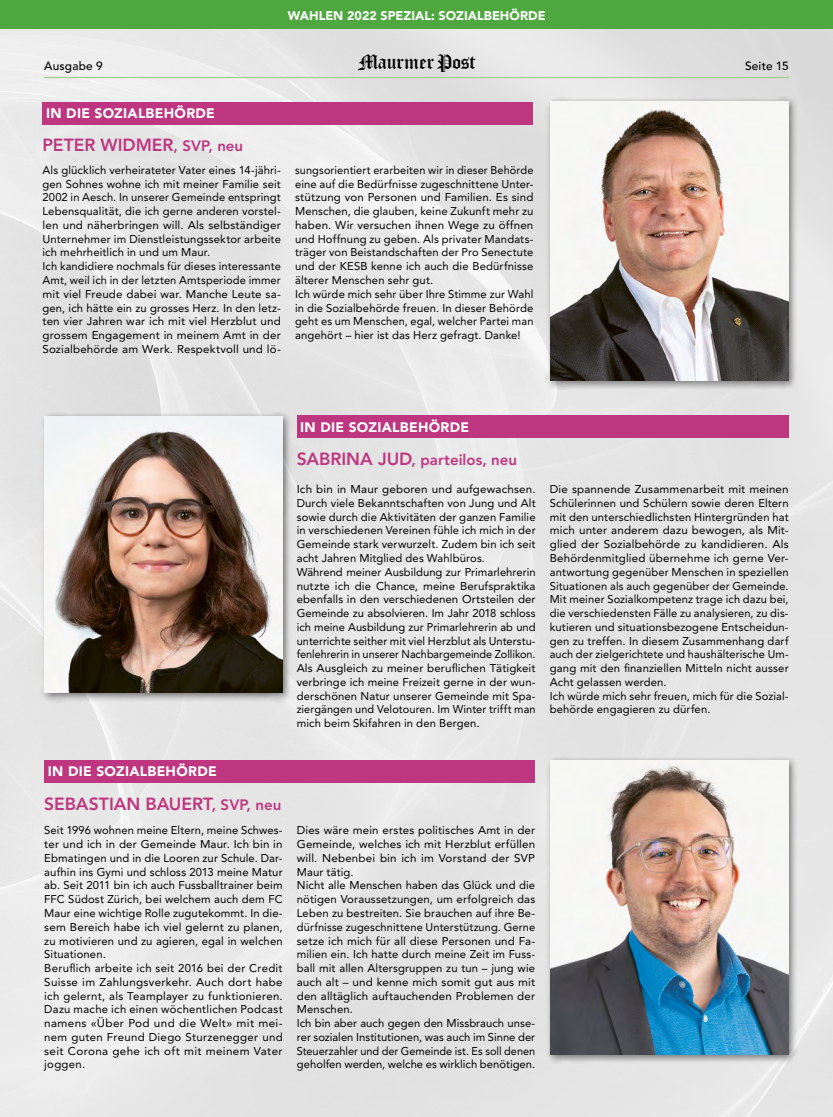
<style>
.page{position:relative;width:833px;height:1117px;background:#fff}
.page>*{position:absolute;margin:0;border:0;box-sizing:border-box;transform-origin:0 0}
.t1{font:22.38px "Old London";color:#000}
.MP_Grundschrift_o_E{font:800 17.5px "Avenir LT Std";color:#be367f}
.MP_Grundschrift_o_E-2{font:800 15px "Avenir LT Std";color:#be367f}
.Wahlen_Titel{font:900 13.75px "Avenir LT Std";letter-spacing:.02em;color:#fff}
.t2{font:900 12.5px "Avenir LT Std";letter-spacing:.005em;color:#fff}
.t3{font:500 11.88px "Avenir LT Std";letter-spacing:.01em;color:#000}
.MP_Grundschrift_o_E-3{font:11.25px/13.8px "Avenir LT Std";letter-spacing:.01em;color:#000;text-align:justify}
.s1{font-size:15px}
.s2{font-size:17.5px}
</style>
<div class="page">
<img style="left:0;top:28px;width:833px;height:1088px">
<div style="left:0;top:0;width:833px;height:28px;background:#4fa83f"></div>
<hr style="left:44px;top:77px;width:744px;height:1px;background:#a5cf8c">
<div style="left:545px;top:97px;width:253px;height:293px;background:#000;opacity:.5"></div>
<img style="left:550px;top:101px;width:238px;height:279px">
<div style="left:40px;top:411px;width:253px;height:291px;background:#000;opacity:.5"></div>
<img style="left:45px;top:416px;width:238px;height:276px">
<div style="left:545px;top:755px;width:253px;height:308px;background:#000;opacity:.5"></div>
<img style="left:550px;top:760px;width:238px;height:294px">
<div style="left:297px;top:415px;width:491px;height:23px;background:#be367f"></div>
<div style="left:44px;top:759px;width:491px;height:23px;background:#be367f"></div>
<div style="left:43px;top:102px;width:490px;height:22px;background:#be367f"></div>
<p class="t2" style="left:288px;top:8px;width:259px">WAHLEN 2022 SPEZIAL: SOZIALBEHÖRDE</p>
<p class="t3" style="left:44px;top:59px;width:60px">Ausgabe 9</p>
<p class="t1" style="left:359px;top:49px;width:118px">Maurmer Post</p>
<p class="t3" style="left:745px;top:59px;width:45px">Seite 15</p>
<p class="Wahlen_Titel" style="left:46px;top:105px;width:170px">IN DIE SOZIALBEHÖRDE</p>
<p class="MP_Grundschrift_o_E" style="left:43px;top:135px;width:202px">PETER WIDMER<span class="s1">, SVP, neu</span></p>
<p class="MP_Grundschrift_o_E-3" style="left:43px;top:163px;width:240px">Als glücklich verheirateter Vater eines 14-jähri&shy;gen Sohnes wohne ich mit meiner Familie seit 2002 in Aesch. In unserer Gemeinde entspringt Lebensqualität, die ich gerne anderen vorstel&shy;len und näherbringen will. Als selbständiger Unternehmer im Dienstleistungssektor arbeite ich mehrheitlich in und um Maur.</p>
<p class="MP_Grundschrift_o_E-3" style="left:43px;top:259px;width:240px">Ich kandidiere nochmals für dieses interessante Amt, weil ich in der letzten Amtsperiode immer mit viel Freude dabei war. Manche Leute sa&shy;gen, ich hätte ein zu grosses Herz. In den letz&shy;ten vier Jahren war ich mit viel Herzblut und grossem Engagement in meinem Amt in der Sozialbehörde am Werk. Respektvoll und lö-</p>
<p class="MP_Grundschrift_o_E-3" style="left:295px;top:163px;width:240px">sungsorientiert erarbeiten wir in dieser Behörde eine auf die Bedürfnisse zugeschnittene Unter&shy;stützung von Personen und Familien. Es sind Menschen, die glauben, keine Zukunft mehr zu haben. Wir versuchen ihnen Wege zu öffnen und Hoffnung zu geben. Als privater Mandats&shy;träger von Beistandschaften der Pro Senectute und der KESB kenne ich auch die Bedürfnisse älterer Menschen sehr gut.</p>
<p class="MP_Grundschrift_o_E-3" style="left:295px;top:287px;width:240px">Ich würde mich sehr über Ihre Stimme zur Wahl in die Sozialbehörde freuen. In dieser Behörde geht es um Menschen, egal, welcher Partei man angehört – hier ist das Herz gefragt. Danke!</p>
<p class="Wahlen_Titel" style="left:48px;top:763px;width:170px">IN DIE SOZIALBEHÖRDE</p>
<p class="MP_Grundschrift_o_E" style="left:44px;top:793px;width:238px">SEBASTIAN BAUERT<span class="s1">, SVP, neu</span></p>
<p class="MP_Grundschrift_o_E-3" style="left:44px;top:823px;width:240px">Seit 1996 wohnen meine Eltern, meine Schwes&shy;ter und ich in der Gemeinde Maur. Ich bin in Ebmatingen und in die Looren zur Schule. Dar&shy;aufhin ins Gymi und schloss 2013 meine Matur ab. Seit 2011 bin ich auch Fussballtrainer beim FFC Südost Zürich, bei welchem auch dem FC Maur eine wichtige Rolle zugutekommt. In die&shy;sem Bereich habe ich viel gelernt zu planen, zu motivieren und zu agieren, egal in welchen Situationen.</p>
<p class="MP_Grundschrift_o_E-3" style="left:44px;top:961px;width:240px">Beruflich arbeite ich seit 2016 bei der Credit Suisse im Zahlungsverkehr. Auch dort habe ich gelernt, als Teamplayer zu funktionieren.<br>Dazu mache ich einen wöchentlichen Podcast namens «Über Pod und die Welt» mit mei&shy;nem guten Freund Diego Sturzenegger und seit Corona gehe ich oft mit meinem Vater joggen.</p>
<p class="Wahlen_Titel" style="left:300px;top:419px;width:170px">IN DIE SOZIALBEHÖRDE</p>
<p class="MP_Grundschrift_o_E-2" style="left:297px;top:451px;width:222px"><span class="s2">SABRINA JUD</span>, parteilos, neu</p>
<p class="MP_Grundschrift_o_E-3" style="left:297px;top:482px;width:240px">Ich bin in Maur geboren und aufgewachsen.<br>Durch viele Bekanntschaften von Jung und Alt sowie durch die Aktivitäten der ganzen Familie in verschiedenen Vereinen fühle ich mich in der Gemeinde stark verwurzelt. Zudem bin ich seit acht Jahren Mitglied des Wahlbüros.</p>
<p class="MP_Grundschrift_o_E-3" style="left:297px;top:565px;width:240px">Während meiner Ausbildung zur Primarlehrerin nutzte ich die Chance, meine Berufspraktika ebenfalls in den verschiedenen Ortsteilen der Gemeinde zu absolvieren. Im Jahr 2018 schloss ich meine Ausbildung zur Primarlehrerin ab und unterrichte seither mit viel Herzblut als Unterstu&shy;fenlehrerin in unserer Nachbargemeinde Zollikon.</p>
<p class="MP_Grundschrift_o_E-3" style="left:297px;top:661px;width:240px">Als Ausgleich zu meiner beruflichen Tätigkeit verbringe ich meine Freizeit gerne in der wun&shy;derschönen Natur unserer Gemeinde mit Spa&shy;ziergängen und Velotouren. Im Winter trifft man mich beim Skifahren in den Bergen.</p>
<p class="MP_Grundschrift_o_E-3" style="left:297px;top:823px;width:240px">Dies wäre mein erstes politisches Amt in der Gemeinde, welches ich mit Herzblut erfüllen will. Nebenbei bin ich im Vorstand der SVP Maur tätig.</p>
<p class="MP_Grundschrift_o_E-3" style="left:297px;top:878px;width:240px">Nicht alle Menschen haben das Glück und die nötigen Voraussetzungen, um erfolgreich das Leben zu bestreiten. Sie brauchen auf ihre Be&shy;dürfnisse zugeschnittene Unterstützung. Gerne setze ich mich für all diese Personen und Fa&shy;milien ein. Ich hatte durch meine Zeit im Fuss&shy;ball mit allen Altersgruppen zu tun – jung wie auch alt – und kenne mich somit gut aus mit den alltäglich auftauchenden Problemen der Menschen.</p>
<p class="MP_Grundschrift_o_E-3" style="left:297px;top:1016px;width:240px">Ich bin aber auch gegen den Missbrauch unse&shy;rer sozialen Institutionen, was auch im Sinne der Steuerzahler und der Gemeinde ist. Es soll denen geholfen werden, welche es wirklich benötigen.</p>
<p class="MP_Grundschrift_o_E-3" style="left:550px;top:482px;width:240px">Die spannende Zusammenarbeit mit meinen Schülerinnen und Schülern sowie deren Eltern mit den unterschiedlichsten Hintergründen hat mich unter anderem dazu bewogen, als Mit&shy;glied der Sozialbehörde zu kandidieren. Als Behördenmitglied übernehme ich gerne Ver&shy;antwortung gegenüber Menschen in speziellen Situationen als auch gegenüber der Gemeinde.</p>
<p class="MP_Grundschrift_o_E-3" style="left:550px;top:592px;width:240px">Mit meiner Sozialkompetenz trage ich dazu bei, die verschiedensten Fälle zu analysieren, zu dis&shy;kutieren und situationsbezogene Entscheidun&shy;gen zu treffen. In diesem Zusammenhang darf auch der zielgerichtete und haushälterische Um&shy;gang mit den finanziellen Mitteln nicht ausser Acht gelassen werden.</p>
<p class="MP_Grundschrift_o_E-3" style="left:550px;top:688px;width:240px">Ich würde mich sehr freuen, mich für die Sozial&shy;behörde engagieren zu dürfen.</p>
</div>
